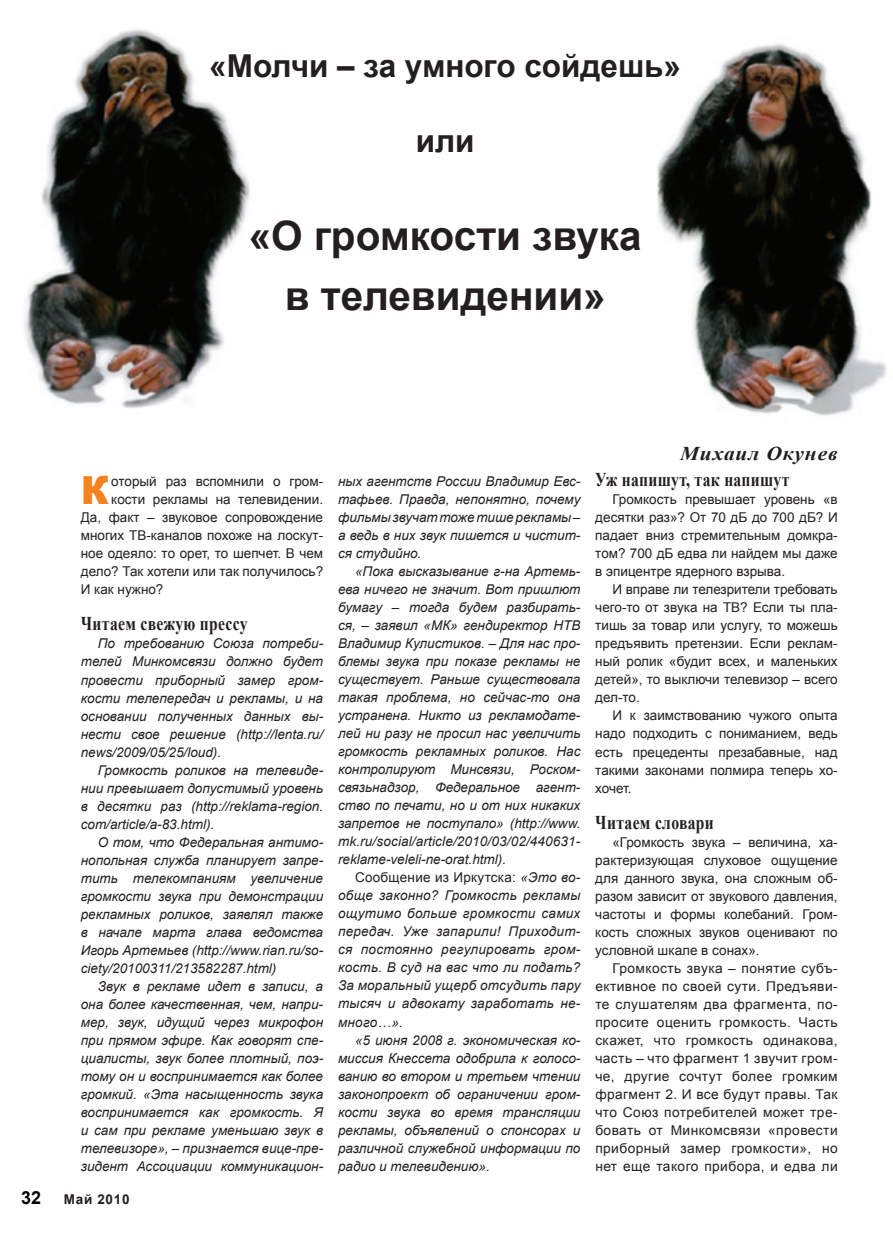
<style>
.page{position:relative;width:893px;height:1234px;background:#fff}
.page>*{position:absolute;margin:0;border:0;box-sizing:border-box;transform-origin:0 0}
.t1{font:700 40.5px/60px "Arial";color:#231f20;text-align:center}
.t2{font:900 38.7px "Arial";color:#f58220}
.t3{font:700 31.5px "Arial";color:#231f20}
.t4{font:700 19.5px "Times New Roman";letter-spacing:.02em;color:#231f20;scale:.8 1}
.t5{font:italic 700 19.5px "Times New Roman";letter-spacing:.04em;color:#231f20;scale:1.1 1}
.t6{font:700 18px "Arial";color:#000}
.t7{font:italic 13.5px/18px "Arial";color:#231f20;text-align:justify}
.t8{font:13.5px/18px "Arial";color:#231f20;text-align:justify}
.t9{font:700 13.5px "Arial";letter-spacing:.05em;color:#231f20}
.s1{font-style:normal}
</style>
<div class="page">
<img style="left:24px;top:29px;width:226px;height:379px">
<img style="left:657px;top:44px;width:230px;height:372px">
<h3 class="t3" style="left:209px;top:45px;width:473px">«Молчи – за умного сойдешь»</h3>
<h3 class="t3" style="left:416px;top:120px;width:60px">или</h3>
<h1 class="t1" style="left:249px;top:207px;width:394px">«О громкости звука в телевидении»</h1>
<h3 class="t5" style="left:680px;top:440px;width:145px">Михаил Окунев</h3>
<h2 class="t2" style="left:81px;top:462px;width:30px">К</h2>
<p class="t8" style="left:111px;top:472px;width:213px">оторый раз вспомнили о гром-</p>
<p class="t8" style="left:111px;top:490px;width:213px">кости рекламы на телевидении.</p>
<p class="t8" style="left:81px;top:508px;width:244px">Да, факт – звуковое сопровождение</p>
<p class="t8" style="left:81px;top:526px;width:244px">многих ТВ-каналов похоже на лоскут-</p>
<p class="t8" style="left:81px;top:544px;width:244px">ное одеяло: то орет, то шепчет. В чем</p>
<p class="t8" style="left:81px;top:562px;width:244px">дело? Так хотели или так получилось?</p>
<p class="t8" style="left:81px;top:580px;width:84px">И как нужно?</p>
<h3 class="t4" style="left:81px;top:610px;width:210px">Читаем свежую прессу</h3>
<p class="t7" style="left:81px;top:634px;width:244px;text-indent:17px">По требованию Союза потреби&shy;телей Минкомсвязи должно будет провести приборный замер гром&shy;кости телепередач и рекламы, и на основании полученных данных вы&shy;нести свое решение (http://lenta.ru/ news/2009/05/25/loud).</p>
<p class="t7" style="left:81px;top:760px;width:244px;text-indent:17px">Громкость роликов на телевиде&shy;нии превышает допустимый уровень в десятки раз (http://reklama-region. com/article/a-83.html).</p>
<p class="t7" style="left:81px;top:832px;width:244px;text-indent:17px">О том, что Федеральная антимо&shy;нопольная служба планирует запре&shy;тить телекомпаниям увеличение громкости звука при демонстрации рекламных роликов, заявлял также в начале марта глава ведомства Игорь Артемьев (http://www.rian.ru/so&shy;ciety/20100311/213582287.html)</p>
<p class="t7" style="left:81px;top:976px;width:244px;text-indent:17px">Звук в рекламе идет в записи, а она более качественная, чем, напри&shy;мер, звук, идущий через микрофон при прямом эфире. Как говорят спе&shy;циалисты, звук более плотный, поэ&shy;тому он и воспринимается как более громкий. «Эта насыщенность звука воспринимается как громкость. Я и сам при рекламе уменьшаю звук в телевизоре», – признается вице-пре&shy;зидент Ассоциации коммуникацион-</p>
<h3 class="t6" style="left:21px;top:1185px;width:22px">32</h3>
<p class="t9" style="left:64px;top:1190px;width:67px">Май 2010</p>
<p class="t7" style="left:338px;top:472px;width:244px">ных агентств России Владимир Евс&shy;тафьев. Правда, непонятно, почему фильмы звучат тоже тише рекламы – а ведь в них звук пишется и чистит&shy;ся студийно.</p>
<p class="t7" style="left:338px;top:562px;width:244px;text-indent:17px">«Пока высказывание г-на Артемь&shy;ева ничего не значит. Вот пришлют бумагу – тогда будем разбирать&shy;ся, – заявил «МК» гендиректор НТВ Владимир Кулистиков. – Для нас про&shy;блемы звука при показе рекламы не существует. Раньше существовала такая проблема, но сейчас-то она устранена. Никто из рекламодате&shy;лей ни разу не просил нас увеличить громкость рекламных роликов. Нас контролируют Минсвязи, Роском&shy;связьнадзор, Федеральное агент&shy;ство по печати, но и от них никаких запретов не поступало» (http://www. mk.ru/social/article/2010/03/02/440631- reklame-veleli-ne-orat.html).</p>
<p class="t7" style="left:338px;top:868px;width:244px;text-indent:17px"><span class="s1">Сообщение из Иркутска:</span> «Это во&shy;обще законно? Громкость рекламы ощутимо больше громкости самих передач. Уже запарили! Приходит&shy;ся постоянно регулировать гром&shy;кость. В суд на вас что ли подать?<br>За моральный ущерб отсудить пару тысяч и адвокату заработать не&shy;много…».</p>
<p class="t7" style="left:338px;top:1030px;width:244px;text-indent:17px">«5 июня 2008 г. экономическая ко&shy;миссия Кнессета одобрила к голосо&shy;ванию во втором и третьем чтении законопроект об ограничении гром&shy;кости звука во время трансляции рекламы, объявлений о спонсорах и различной служебной информации по радио и телевидению».</p>
<h3 class="t4" style="left:595px;top:466px;width:244px">Уж напишут, так напишут</h3>
<p class="t8" style="left:595px;top:490px;width:244px;text-indent:17px">Громкость превышает уровень «в десятки раз»? От 70 дБ до 700 дБ? И падает вниз стремительным домкра&shy;том? 700 дБ едва ли найдем мы даже в эпицентре ядерного взрыва.</p>
<p class="t8" style="left:595px;top:580px;width:244px;text-indent:17px">И вправе ли телезрители требовать чего-то от звука на ТВ? Если ты пла&shy;тишь за товар или услугу, то можешь предъявить претензии. Если реклам&shy;ный ролик «будит всех, и маленьких детей», то выключи телевизор – всего дел-то.</p>
<p class="t8" style="left:595px;top:706px;width:244px;text-indent:17px">И к заимствованию чужого опыта надо подходить с пониманием, ведь есть прецеденты презабавные, над такими законами полмира теперь хо&shy;хочет.</p>
<h3 class="t4" style="left:595px;top:808px;width:150px">Читаем словари</h3>
<p class="t8" style="left:595px;top:832px;width:244px;text-indent:17px">«Громкость звука – величина, ха&shy;рактеризующая слуховое ощущение для данного звука, она сложным об&shy;разом зависит от звукового давления, частоты и формы колебаний. Гром&shy;кость сложных звуков оценивают по условной шкале в сонах».</p>
<p class="t8" style="left:595px;top:958px;width:244px;text-indent:17px">Громкость звука – понятие субъ&shy;ективное по своей сути. Предъяви&shy;те слушателям два фрагмента, по&shy;просите оценить громкость. Часть скажет, что громкость одинакова, часть – что фрагмент 1 звучит гром&shy;че, другие сочтут более громким фрагмент 2. И все будут правы. Так что Союз потребителей может тре&shy;бовать от Минкомсвязи «провести приборный замер громкости», но нет еще такого прибора, и едва ли</p>
</div>
